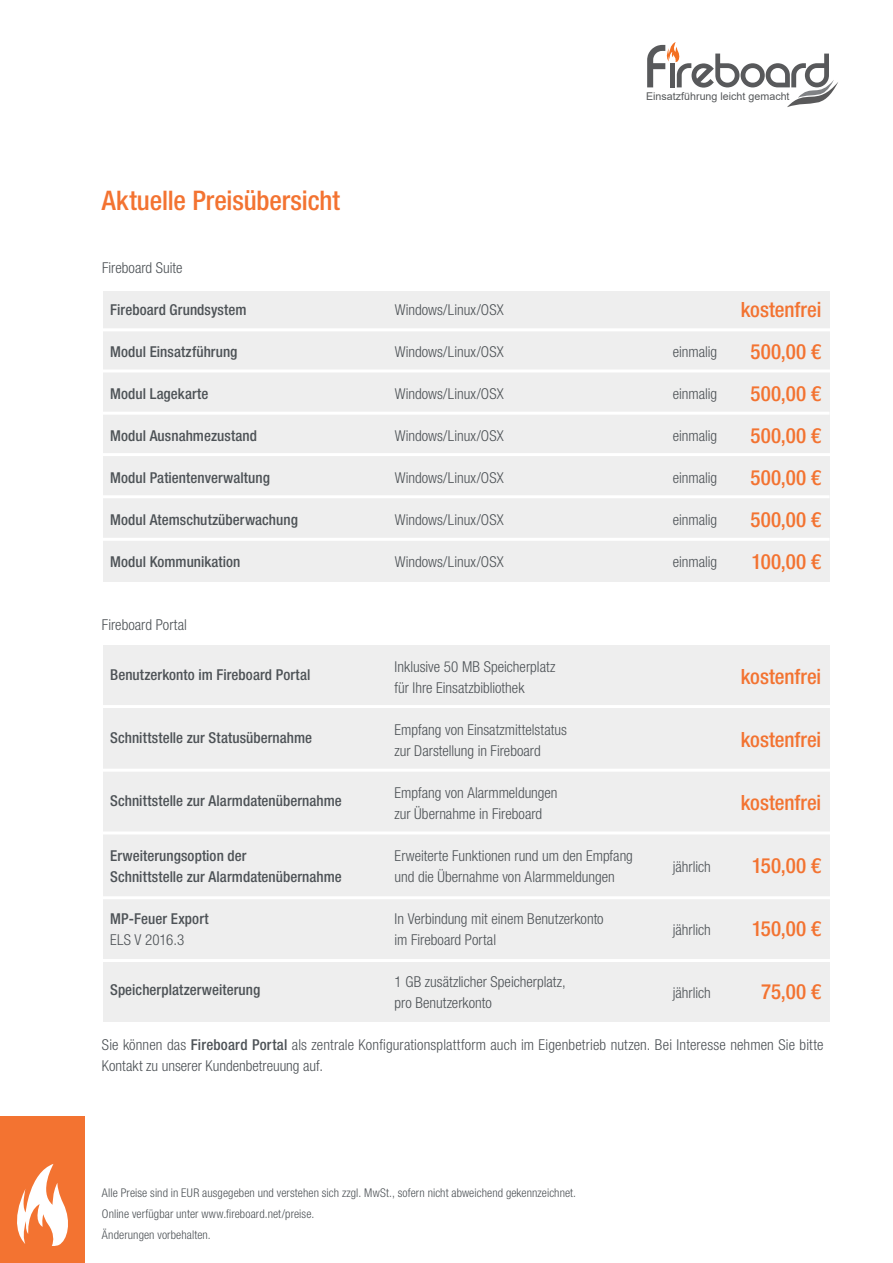
<style>
.page{position:relative;width:893px;height:1263px;background:#fff}
.page>*{position:absolute;margin:0;border:0;box-sizing:border-box;transform-origin:0 0}
.t1{font:500 condensed 27px "Helvetica Neue LT Std";letter-spacing:-.005em;color:#f37331}
.t2{font:500 condensed 21px "Helvetica Neue LT Std";color:#f37331}
.t3{font:300 condensed 15px/21px "Helvetica Neue LT Std";color:#4d5256}
.t4{font:500 condensed 15px "Helvetica Neue LT Std";letter-spacing:.005em;color:#4d5256}
.t5{font:300 condensed 12px/21px "Helvetica Neue LT Std";letter-spacing:.005em;color:#4d5256}
.t6{font:10.65px "Arial";color:#55585a}
.s1{font-weight:500}
</style>
<div class="page">
<div style="left:0;top:1116px;width:85px;height:147px;background:#f37331"></div>
<svg style="left:17px;top:1164px;width:51px;height:82px"></svg>
<svg style="left:647px;top:42px;width:191px;height:65px"></svg>
<div style="left:103px;top:291px;width:726px;height:290px;background:#eee"></div>
<hr style="left:102px;top:328px;width:729px;height:3px;background:#fff">
<hr style="left:101px;top:369px;width:730px;height:3px;background:#fff">
<hr style="left:100px;top:412px;width:729px;height:3px;background:#fff">
<hr style="left:101px;top:453px;width:729px;height:3px;background:#fff">
<hr style="left:100px;top:495px;width:729px;height:3px;background:#fff">
<hr style="left:100px;top:538px;width:729px;height:3px;background:#fff">
<div style="left:103px;top:645px;width:726px;height:376px;background:#eee"></div>
<hr style="left:103px;top:705px;width:728px;height:3px;background:#fff">
<hr style="left:103px;top:769px;width:729px;height:3px;background:#fff">
<hr style="left:103px;top:831px;width:729px;height:3px;background:#fff">
<hr style="left:103px;top:896px;width:729px;height:3px;background:#fff">
<hr style="left:101px;top:959px;width:730px;height:3px;background:#fff">
<h1 class="t1" style="left:102px;top:184px;width:240px">Aktuelle Preisübersicht</h1>
<p class="t3" style="left:102px;top:257px;width:82px">Fireboard Suite</p>
<p class="t4" style="left:110px;top:301px;width:138px">Fireboard Grundsystem</p>
<p class="t3" style="left:395px;top:299px;width:111px">Windows/Linux/OSX</p>
<p class="t4" style="left:110px;top:343px;width:129px">Modul Einsatzführung</p>
<p class="t3" style="left:395px;top:341px;width:111px">Windows/Linux/OSX</p>
<p class="t4" style="left:110px;top:385px;width:100px">Modul Lagekarte</p>
<p class="t3" style="left:395px;top:383px;width:111px">Windows/Linux/OSX</p>
<p class="t4" style="left:110px;top:427px;width:148px">Modul Ausnahmezustand</p>
<p class="t3" style="left:395px;top:425px;width:111px">Windows/Linux/OSX</p>
<p class="t4" style="left:110px;top:469px;width:161px">Modul Patientenverwaltung</p>
<p class="t3" style="left:395px;top:467px;width:111px">Windows/Linux/OSX</p>
<p class="t4" style="left:110px;top:511px;width:189px">Modul Atemschutzüberwachung</p>
<p class="t3" style="left:395px;top:509px;width:111px">Windows/Linux/OSX</p>
<p class="t4" style="left:110px;top:553px;width:132px">Modul Kommunikation</p>
<p class="t3" style="left:395px;top:551px;width:111px">Windows/Linux/OSX</p>
<p class="t6" style="left:646px;top:89px;width:145px">Einsatzführung leicht gemacht</p>
<h2 class="t2" style="left:741px;top:297px;width:82px">kostenfrei</h2>
<p class="t3" style="left:673px;top:341px;width:46px">einmalig</p>
<h2 class="t2" style="left:750px;top:339px;width:72px">500,00 €</h2>
<p class="t3" style="left:673px;top:383px;width:46px">einmalig</p>
<h2 class="t2" style="left:750px;top:381px;width:72px">500,00 €</h2>
<p class="t3" style="left:673px;top:425px;width:46px">einmalig</p>
<h2 class="t2" style="left:750px;top:423px;width:72px">500,00 €</h2>
<p class="t3" style="left:673px;top:467px;width:46px">einmalig</p>
<h2 class="t2" style="left:750px;top:465px;width:72px">500,00 €</h2>
<p class="t3" style="left:673px;top:509px;width:46px">einmalig</p>
<h2 class="t2" style="left:750px;top:507px;width:72px">500,00 €</h2>
<p class="t3" style="left:673px;top:551px;width:46px">einmalig</p>
<h2 class="t2" style="left:752px;top:549px;width:71px">100,00 €</h2>
<p class="t3" style="left:102px;top:614px;width:86px">Fireboard Portal</p>
<p class="t4" style="left:110px;top:665px;width:202px">Benutzerkonto im Fireboard Portal</p>
<p class="t3" style="left:395px;top:656px;width:162px">Inklusive 50 MB Speicherplatz für Ihre Einsatzbibliothek</p>
<p class="t4" style="left:110px;top:728px;width:204px">Schnittstelle zur Statusübernahme</p>
<p class="t3" style="left:395px;top:719px;width:174px">Empfang von Einsatzmittelstatus zur Darstellung in Fireboard</p>
<p class="t4" style="left:110px;top:791px;width:233px">Schnittstelle zur Alarmdatenübernahme</p>
<p class="t3" style="left:395px;top:782px;width:165px">Empfang von Alarmmeldungen zur Übernahme in Fireboard</p>
<p class="t4" style="left:110px;top:847px;width:138px">Erweiterungsoption der</p>
<p class="t3" style="left:395px;top:845px;width:240px">Erweiterte Funktionen rund um den Empfang</p>
<p class="t4" style="left:110px;top:868px;width:233px">Schnittstelle zur Alarmdatenübernahme</p>
<p class="t3" style="left:395px;top:866px;width:222px">und die Übernahme von Alarmmeldungen</p>
<p class="t4" style="left:110px;top:910px;width:100px">MP-Feuer Export</p>
<p class="t3" style="left:395px;top:908px;width:211px">In Verbindung mit einem Benutzerkonto</p>
<p class="t3" style="left:110px;top:929px;width:76px">ELS V 2016.3</p>
<p class="t3" style="left:395px;top:929px;width:103px">im Fireboard Portal</p>
<p class="t4" style="left:110px;top:980px;width:152px">Speicherplatzerweiterung</p>
<p class="t3" style="left:395px;top:971px;width:173px">1 GB zusätzlicher Speicherplatz, pro Benutzerkonto</p>
<h2 class="t2" style="left:741px;top:664px;width:82px">kostenfrei</h2>
<h2 class="t2" style="left:741px;top:727px;width:82px">kostenfrei</h2>
<h2 class="t2" style="left:741px;top:790px;width:82px">kostenfrei</h2>
<p class="t3" style="left:673px;top:856px;width:40px">jährlich</p>
<h2 class="t2" style="left:752px;top:853px;width:71px">150,00 €</h2>
<p class="t3" style="left:673px;top:919px;width:40px">jährlich</p>
<h2 class="t2" style="left:752px;top:916px;width:71px">150,00 €</h2>
<p class="t3" style="left:673px;top:982px;width:40px">jährlich</p>
<h2 class="t2" style="left:761px;top:979px;width:62px">75,00 €</h2>
<p class="t3" style="left:102px;top:1034px;width:723px">Sie können das <span class="s1">Fireboard Portal</span> als zentrale Konfigurationsplattform auch im Eigenbetrieb nutzen. Bei Interesse nehmen Sie bitte<br>Kontakt zu unserer Kundenbetreuung auf.</p>
<p class="t5" style="left:102px;top:1182px;width:476px">Alle Preise sind in EUR ausgegeben und verstehen sich zzgl. MwSt., sofern nicht abweichend gekennzeichnet.<br>Online verfügbar unter www.fireboard.net/preise.<br>Änderungen vorbehalten.</p>
</div>
